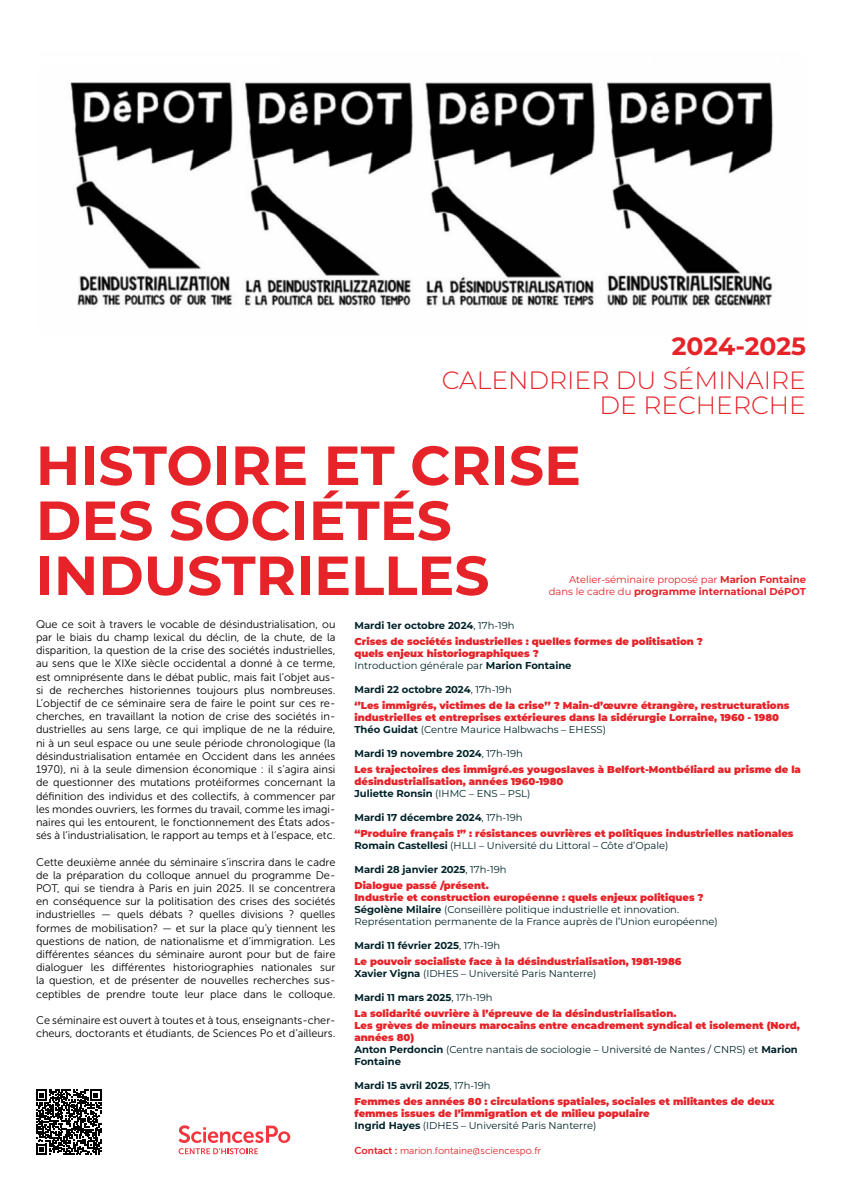
<style>
.page{position:relative;width:842px;height:1191px;background:#fff}
.page>*{position:absolute;margin:0;border:0;box-sizing:border-box;transform-origin:0 0}
.t1{font:700 55px/55px "Montserrat";color:#e52329}
.t2{font:300 25px/25px "Montserrat";color:#e52329;text-align:right}
.t3{font:700 25px "Montserrat";color:#e52329}
.t4{font:11px/13.2px "Museo Sans 300";color:#000;text-align:justify}
.t5{font:900 10px/16px "Montserrat";color:#e52329}
.t6{font:10px/12px "Montserrat";color:#012329}
.t7{font:700 10px/12px "Montserrat";color:#e52329;text-align:right}
.t8{font:10px "Museo Sans 300";color:#e52329}
.s1{font-weight:400}
.s2{font-weight:700;color:#012329}
.s3{font-weight:400;color:#012329}
.s4{font-weight:700}
.s5{font-weight:900;color:#e52329}
.s6{font-family:"Museo Sans 700"}
</style>
<div class="page">
<img style="left:70px;top:82px;width:704px;height:226px">
<svg style="left:179px;top:1125px;width:111px;height:29px"></svg>
<svg style="left:36px;top:1089px;width:65px;height:65px"></svg>
<h2 class="t3" style="left:672px;top:329px;width:136px">2024-2025</h2>
<h2 class="t2" style="left:442px;top:366px;width:366px">CALENDRIER DU SÉMINAIRE<br>DE RECHERCHE</h2>
<h1 class="t1" style="left:36px;top:436px;width:547px">HISTOIRE ET CRISE<br>DES SOCIÉTÉS<br>INDUSTRIELLES</h1>
<p class="t4" style="left:36px;top:617px;width:301px">Que ce soit à travers le vocable de désindustrialisation, ou par le biais du champ lexical du déclin, de la chute, de la disparition, la question de la crise des sociétés industrielles, au sens que le XIXe siècle occidental a donné à ce terme, est omniprésente dans le débat public, mais fait l’objet aus&shy;si de recherches historiennes toujours plus nombreuses.<br>L’objectif de ce séminaire sera de faire le point sur ces re&shy;cherches, en travaillant la notion de crise des sociétés in&shy;dustrielles au sens large, ce qui implique de ne la réduire, ni à un seul espace ou une seule période chronologique (la désindustrialisation entamée en Occident dans les années 1970), ni à la seule dimension économique : il s’agira ainsi de questionner des mutations protéiformes concernant la définition des individus et des collectifs, à commencer par les mondes ouvriers, les formes du travail, comme les imagi&shy;naires qui les entourent, le fonctionnement des États ados&shy;sés à l’industrialisation, le rapport au temps et à l’espace, etc.</p>
<p class="t4" style="left:36px;top:855px;width:301px">Cette deuxième année du séminaire s’inscrira dans le cadre de la préparation du colloque annuel du programme De-POT, qui se tiendra à Paris en juin 2025. Il se concentrera en conséquence sur la politisation des crises des sociétés industrielles — quels débats ? quelles divisions ? quelles formes de mobilisation? — et sur la place qu’y tiennent les questions de nation, de nationalisme et d’immigration. Les différentes séances du séminaire auront pour but de faire dialoguer les différentes historiographies nationales sur la question, et de présenter de nouvelles recherches sus&shy;ceptibles de prendre toute leur place dans le colloque.</p>
<p class="t4" style="left:36px;top:1013px;width:301px">Ce séminaire est ouvert à toutes et à tous, enseignants-cher&shy;cheurs, doctorants et étudiants, de Sciences Po et d’ailleurs.</p>
<p class="t7" style="left:549px;top:573px;width:259px"><span class="s1">Atelier-séminaire proposé par</span> Marion Fontaine <span class="s1">dans le cadre du</span> programme international DéPOT</p>
<p class="t5" style="left:354px;top:617px;width:350px"><span class="s2">Mardi 1er octobre 2024</span><span class="s3">, 17h-19h<br></span>Crises de sociétés industrielles : quelles formes de politisation ?</p>
<p class="t5" style="left:354px;top:647px;width:219px;line-height:12px">quels enjeux historiographiques ?<br><span class="s3">Introduction générale par</span> <span class="s2">Marion Fontaine</span></p>
<p class="t5" style="left:354px;top:681px;width:436px"><span class="s2">Mardi 22 octobre 2024</span><span class="s3">, 17h-19h<br></span>‘’Les immigrés, victimes de la crise’’ ? Main-d’œuvre étrangère, restructurations</p>
<p class="t5" style="left:354px;top:711px;width:426px;line-height:12px">industrielles et entreprises extérieures dans la sidérurgie Lorraine, 1960 - 1980<br><span class="s2">Théo Guidat</span> <span class="s3">(Centre Maurice Halbwachs – EHESS)</span></p>
<p class="t5" style="left:354px;top:745px;width:448px"><span class="s2">Mardi 19 novembre 2024</span><span class="s3">, 17h-19h<br></span>Les trajectoires des immigré.es yougoslaves à Belfort-Montbéliard au prisme de la</p>
<p class="t5" style="left:354px;top:775px;width:211px;line-height:12px">désindustrialisation, années 1960-1980<br><span class="s2">Juliette Ronsin</span> <span class="s3">(IHMC – ENS – PSL)</span></p>
<p class="t5" style="left:354px;top:809px;width:441px"><span class="s2">Mardi 17 décembre 2024</span><span class="s3">, 17h-19h<br></span>“Produire français !” : résistances ouvrières et politiques industrielles nationales</p>
<p class="t6" style="left:354px;top:839px;width:315px"><span class="s4">Romain Castellesi</span> (HLLI – Université du Littoral – Côte d’Opale)</p>
<p class="t5" style="left:354px;top:861px;width:154px"><span class="s2">Mardi 28 janvier 2025</span><span class="s3">, 17h-19h<br></span>Dialogue passé /présent.</p>
<p class="t6" style="left:354px;top:891px;width:365px"><span class="s5">Industrie et construction européenne : quels enjeux politiques ?<br></span><span class="s4">Ségolène Milaire</span> (Conseillère politique industrielle et innovation.<br>Représentation permanente de la France auprès de l’Union européenne)</p>
<p class="t5" style="left:354px;top:937px;width:328px"><span class="s2">Mardi 11 février 2025</span><span class="s3">, 17h-19h<br></span>Le pouvoir socialiste face à la désindustrialisation, 1981-1986</p>
<p class="t6" style="left:354px;top:967px;width:244px"><span class="s4">Xavier Vigna</span> (IDHES – Université Paris Nanterre)</p>
<p class="t5" style="left:354px;top:989px;width:323px"><span class="s2">Mardi 11 mars 2025</span><span class="s3">, 17h-19h<br></span>La solidarité ouvrière à l’épreuve de la désindustrialisation.</p>
<p class="t5" style="left:354px;top:1019px;width:447px;line-height:12px">Les grèves de mineurs marocains entre encadrement syndical et isolement (Nord, années 80)<br><span class="s2">Anton Perdoncin</span> <span class="s3">(Centre nantais de sociologie – Université de Nantes / CNRS) et</span> <span class="s2">Marion Fontaine</span></p>
<p class="t5" style="left:354px;top:1077px;width:422px"><span class="s2">Mardi 15 avril 2025</span><span class="s3">, 17h-19h<br></span>Femmes des années 80 : circulations spatiales, sociales et militantes de deux</p>
<p class="t5" style="left:354px;top:1107px;width:297px;line-height:12px">femmes issues de l’immigration et de milieu populaire<br><span class="s2">Ingrid Hayes</span> <span class="s3">(IDHES – Université Paris Nanterre)</span></p>
<p class="t8" style="left:354px;top:1144px;width:188px"><span class="s6">Contact :</span> marion.fontaine@sciencespo.fr</p>
</div>
